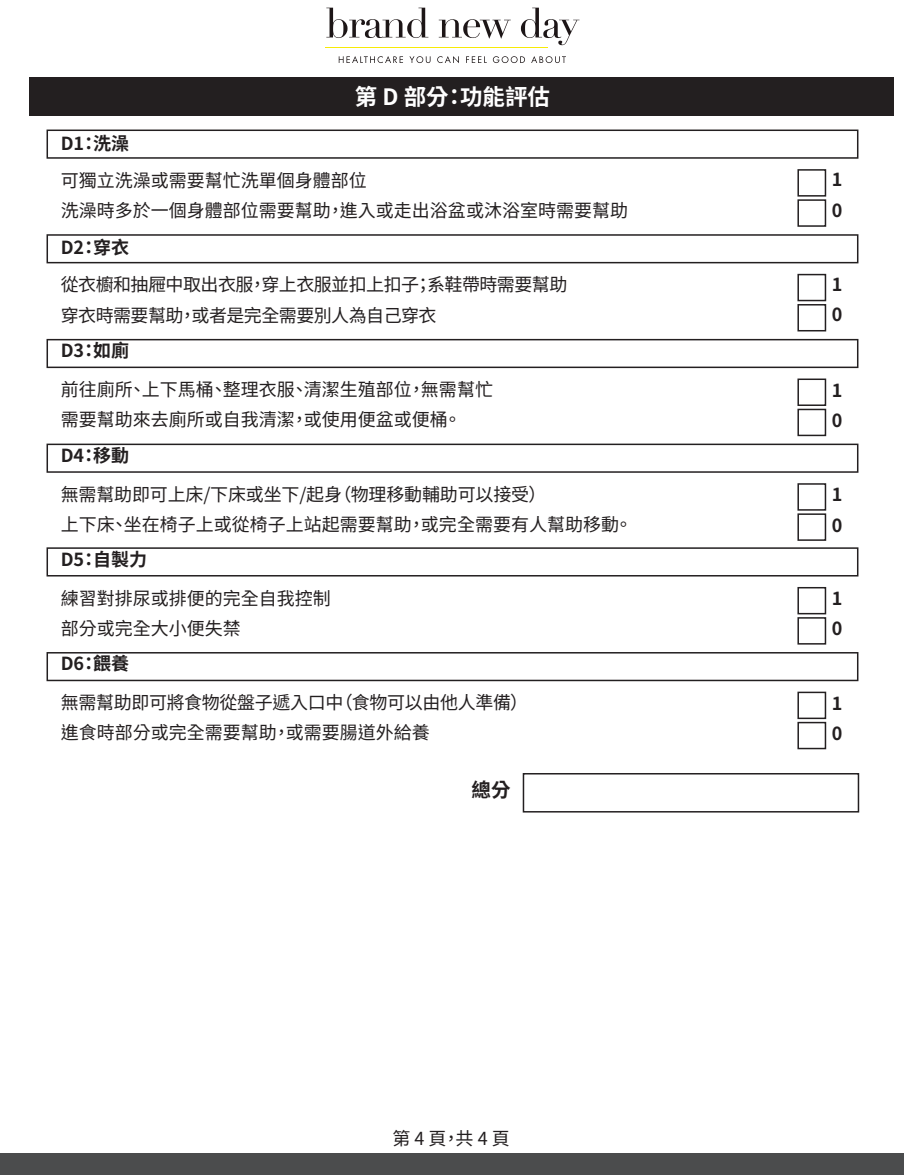
<style>
.page{position:relative;width:905px;height:1175px;background:#fff}
.page>*{position:absolute;margin:0;border:0;box-sizing:border-box;transform-origin:0 0}
.t1{font:700 22.5px "Noto Sans CJ Ktc";color:#fff}
.t2{font:700 19.5px "Noto Sans CJ Ktc";color:#231f20}
.t3{font:18px/30px "Noto Sans CJ Ktc";color:#231f20}
.t4{font:18px/30px "Noto Sans CJ Ktc";letter-spacing:-.03em;color:#231f20}
.t5{font:18px/30px "Noto Sans CJ Ktc";letter-spacing:-.02em;color:#231f20}
.t6{font:700 18px "Noto Sans CJ Ktc";color:#231f20}
</style>
<div class="page">
<div style="left:46px;top:129px;width:812px;height:30px;border:2px solid #231f20"></div>
<div style="left:46px;top:234px;width:812px;height:29px;border:2px solid #231f20"></div>
<div style="left:46px;top:339px;width:812px;height:29px;border:2px solid #231f20"></div>
<div style="left:46px;top:443px;width:812px;height:30px;border:2px solid #231f20"></div>
<div style="left:46px;top:547px;width:812px;height:29px;border:2px solid #231f20"></div>
<div style="left:46px;top:652px;width:812px;height:29px;border:2px solid #231f20"></div>
<div style="left:522px;top:773px;width:337px;height:39px;border:2px solid #231f20"></div>
<div style="left:29px;top:78px;width:864px;height:38px;background:#231f20"></div>
<svg style="left:326px;top:8px;width:102px;height:30px"></svg>
<svg style="left:439px;top:19px;width:71px;height:20px"></svg>
<svg style="left:521px;top:8px;width:58px;height:37px"></svg>
<hr style="left:325px;top:47px;width:222px;height:1px;background:#f7eb07">
<svg style="left:339px;top:56px;width:64px;height:7px"></svg>
<svg style="left:409px;top:56px;width:21px;height:7px"></svg>
<svg style="left:437px;top:56px;width:22px;height:7px"></svg>
<svg style="left:466px;top:56px;width:21px;height:7px"></svg>
<svg style="left:493px;top:56px;width:32px;height:7px"></svg>
<svg style="left:531px;top:56px;width:35px;height:7px"></svg>
<div style="left:797px;top:169px;width:29px;height:28px;border:2px solid #231f20"></div>
<div style="left:797px;top:274px;width:29px;height:27px;border:2px solid #231f20"></div>
<div style="left:797px;top:378px;width:29px;height:28px;border:2px solid #231f20"></div>
<div style="left:797px;top:483px;width:29px;height:27px;border:2px solid #231f20"></div>
<div style="left:797px;top:587px;width:29px;height:27px;border:2px solid #231f20"></div>
<div style="left:797px;top:691px;width:29px;height:28px;border:2px solid #231f20"></div>
<div style="left:797px;top:199px;width:29px;height:28px;border:2px solid #231f20"></div>
<div style="left:797px;top:304px;width:29px;height:27px;border:2px solid #231f20"></div>
<div style="left:797px;top:409px;width:29px;height:27px;border:2px solid #231f20"></div>
<div style="left:797px;top:513px;width:29px;height:28px;border:2px solid #231f20"></div>
<div style="left:797px;top:617px;width:29px;height:27px;border:2px solid #231f20"></div>
<div style="left:797px;top:722px;width:29px;height:27px;border:2px solid #231f20"></div>
<div style="left:1px;top:1153px;width:903px;height:21px;background:#4b4c4d"></div>
<p class="t6" style="left:61px;top:133px;width:70px">D1：洗澡</p>
<p class="t1" style="left:355px;top:84px;width:197px">第 D 部分：功能評估</p>
<p class="t3" style="left:61px;top:166px;width:568px">可獨立洗澡或需要幫忙洗單個身體部位<br>洗澡時多於一個身體部位需要幫助，進入或走出浴盆或沐浴室時需要幫助</p>
<p class="t6" style="left:61px;top:237px;width:70px">D2：穿衣</p>
<p class="t4" style="left:61px;top:270px;width:508px">從衣櫥和抽屜中取出衣服，穿上衣服並扣上扣子；系鞋帶時需要幫助穿衣時需要幫助，或者是完全需要別人為自己穿衣</p>
<p class="t6" style="left:61px;top:340px;width:70px">D3：如廁</p>
<p class="t3" style="left:61px;top:375px;width:433px">前往廁所、上下馬桶、整理衣服、清潔生殖部位，無需幫忙需要幫助來去廁所或自我清潔，或使用便盆或便桶。</p>
<p class="t6" style="left:61px;top:445px;width:70px">D4：移動</p>
<p class="t3" style="left:61px;top:479px;width:573px">無需幫助即可上床/下床或坐下/起身（物理移動輔助可以接受）<br>上下床、坐在椅子上或從椅子上站起需要幫助，或完全需要有人幫助移動。</p>
<p class="t6" style="left:61px;top:549px;width:88px">D5：自製力</p>
<p class="t3" style="left:61px;top:583px;width:271px">練習對排尿或排便的完全自我控制部分或完全大小便失禁</p>
<p class="t6" style="left:61px;top:653px;width:70px">D6：餵養</p>
<p class="t5" style="left:61px;top:688px;width:468px">無需幫助即可將食物從盤子遞入口中（食物可以由他人準備）進食時部分或完全需要幫助，或需要腸道外給養</p>
<p class="t2" style="left:471px;top:778px;width:40px">總分</p>
<p class="t3" style="left:392px;top:1123px;width:119px">第 4 頁，共 4 頁</p>
<p class="t6" style="left:831px;top:170px;width:12px">1</p>
<p class="t6" style="left:831px;top:200px;width:12px">0</p>
<p class="t6" style="left:831px;top:274px;width:12px">1</p>
<p class="t6" style="left:831px;top:304px;width:12px">0</p>
<p class="t6" style="left:831px;top:380px;width:12px">1</p>
<p class="t6" style="left:831px;top:410px;width:12px">0</p>
<p class="t6" style="left:831px;top:484px;width:12px">1</p>
<p class="t6" style="left:831px;top:515px;width:12px">0</p>
<p class="t6" style="left:831px;top:588px;width:12px">1</p>
<p class="t6" style="left:831px;top:618px;width:12px">0</p>
<p class="t6" style="left:831px;top:693px;width:12px">1</p>
<p class="t6" style="left:831px;top:723px;width:12px">0</p>
</div>
